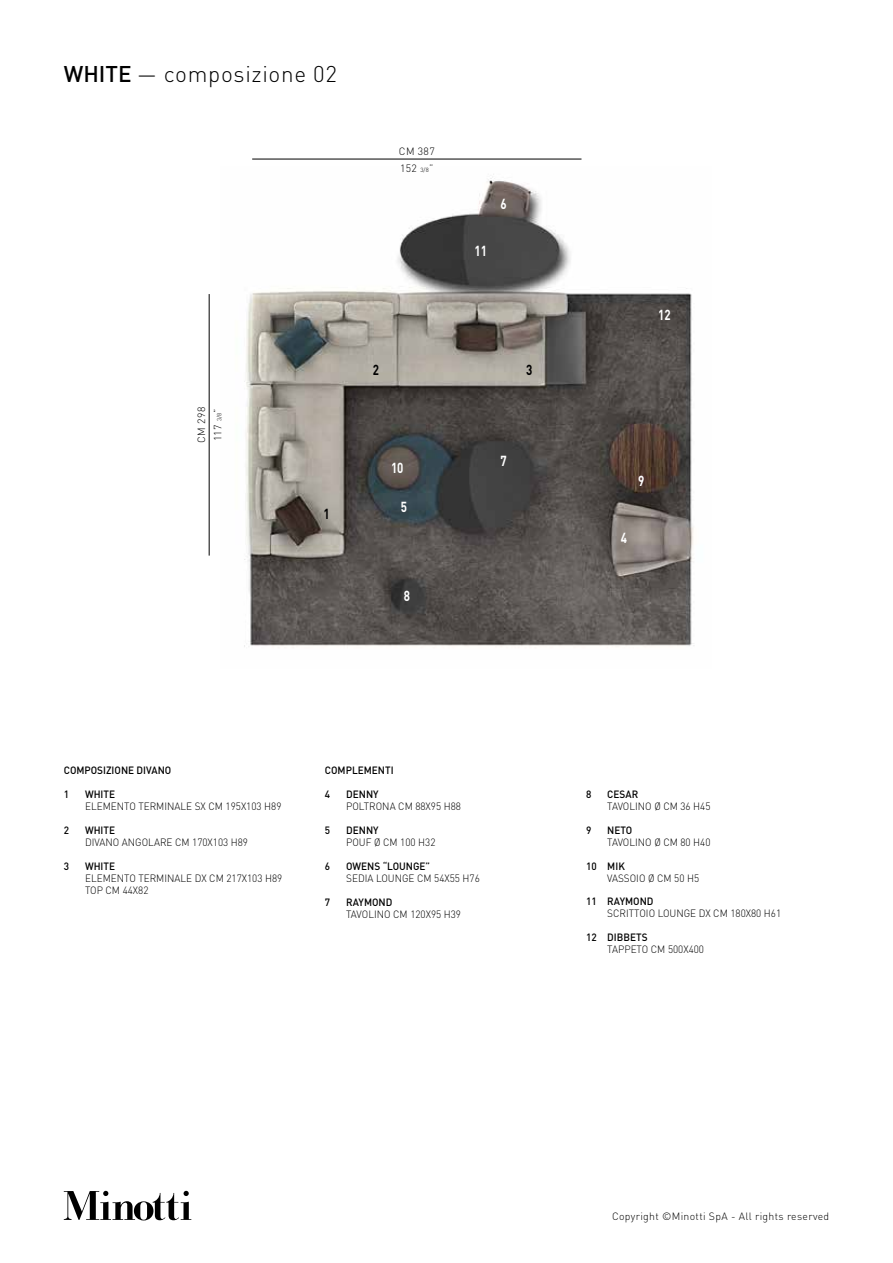
<style>
.page{position:relative;width:893px;height:1263px;background:#fff}
.page>*{position:absolute;margin:0;border:0;box-sizing:border-box;transform-origin:0 0}
.t1{font:300 22.5px "DIN";letter-spacing:.03em;color:#000}
.t2{font:700 14.4px "DIN";color:#fff;scale:.8 1}
.t3{font:700 14.4px "DIN";color:#000;scale:.8 1}
.t4{font:300 10.5px/12px "DIN";color:#000;scale:.95 1}
.t5{font:500 10.5px "DIN";color:#000;scale:.95 1}
.t6{font:300 10.5px "DIN";letter-spacing:.03em;color:#000}
.t7{font:300 10.5px/16.5px "DIN";color:#000}
.s1{font-weight:500}
.s2{font-size:6px}
</style>
<div class="page">
<img style="left:244px;top:174px;width:450px;height:474px">
<svg style="left:64px;top:1191px;width:127px;height:29px"></svg>
<hr style="left:252px;top:159px;width:329px;height:1px;background:#000">
<hr style="left:209px;top:294px;width:1px;height:262px;background:#000">
<h1 class="t1" style="left:64px;top:60px;width:275px"><span class="s1">WHITE</span> — composizione 02</h1>
<p class="t7" style="left:399px;top:143px;width:37px">CM 387<br>152 <span class="s2">3/8</span>”</p>
<h2 class="t2" style="left:475px;top:241px;width:17px">11</h2>
<h2 class="t2" style="left:500px;top:194px;width:9px">6</h2>
<p class="t7" style="left:193px;top:443px;width:37px;rotate:-90deg">CM 298<br>117 <span class="s2">3/8</span>”</p>
<h2 class="t3" style="left:324px;top:504px;width:9px">1</h2>
<h2 class="t3" style="left:373px;top:361px;width:9px">2</h2>
<h2 class="t3" style="left:526px;top:361px;width:9px">3</h2>
<h2 class="t2" style="left:391px;top:458px;width:17px">10</h2>
<h2 class="t2" style="left:401px;top:497px;width:9px">5</h2>
<h2 class="t2" style="left:404px;top:586px;width:9px">8</h2>
<h2 class="t2" style="left:500px;top:451px;width:9px">7</h2>
<h2 class="t2" style="left:658px;top:305px;width:17px">12</h2>
<h2 class="t2" style="left:638px;top:471px;width:9px">9</h2>
<h2 class="t2" style="left:621px;top:528px;width:9px">4</h2>
<p class="t5" style="left:64px;top:764px;width:115px">COMPOSIZIONE DIVANO</p>
<p class="t5" style="left:64px;top:787px;width:7px">1</p>
<p class="t5" style="left:85px;top:787px;width:33px">WHITE</p>
<p class="t4" style="left:85px;top:800px;width:208px">ELEMENTO TERMINALE SX CM 195X103 H89</p>
<p class="t5" style="left:64px;top:823px;width:7px">2</p>
<p class="t5" style="left:85px;top:823px;width:33px">WHITE</p>
<p class="t4" style="left:85px;top:836px;width:173px">DIVANO ANGOLARE CM 170X103 H89</p>
<p class="t5" style="left:64px;top:859px;width:7px">3</p>
<p class="t5" style="left:85px;top:859px;width:33px">WHITE</p>
<p class="t4" style="left:85px;top:872px;width:209px">ELEMENTO TERMINALE DX CM 217X103 H89<br>TOP CM 44X82</p>
<p class="t5" style="left:325px;top:764px;width:74px">COMPLEMENTI</p>
<p class="t5" style="left:325px;top:787px;width:7px">4</p>
<p class="t5" style="left:346px;top:787px;width:36px">DENNY</p>
<p class="t4" style="left:346px;top:800px;width:122px">POLTRONA CM 88X95 H88</p>
<p class="t5" style="left:325px;top:823px;width:7px">5</p>
<p class="t5" style="left:346px;top:823px;width:36px">DENNY</p>
<p class="t4" style="left:346px;top:836px;width:95px">POUF Ø CM 100 H32</p>
<p class="t5" style="left:325px;top:859px;width:7px">6</p>
<p class="t5" style="left:346px;top:859px;width:90px">OWENS “LOUNGE”</p>
<p class="t4" style="left:346px;top:872px;width:142px">SEDIA LOUNGE CM 54X55 H76</p>
<p class="t5" style="left:325px;top:895px;width:7px">7</p>
<p class="t5" style="left:346px;top:895px;width:50px">RAYMOND</p>
<p class="t4" style="left:346px;top:908px;width:122px">TAVOLINO CM 120X95 H39</p>
<p class="t5" style="left:586px;top:787px;width:7px">8</p>
<p class="t5" style="left:607px;top:787px;width:34px">CESAR</p>
<p class="t4" style="left:607px;top:800px;width:110px">TAVOLINO Ø CM 36 H45</p>
<p class="t5" style="left:586px;top:823px;width:7px">9</p>
<p class="t5" style="left:607px;top:823px;width:28px">NETO</p>
<p class="t4" style="left:607px;top:836px;width:110px">TAVOLINO Ø CM 80 H40</p>
<p class="t5" style="left:586px;top:859px;width:42px">10 MIK</p>
<p class="t4" style="left:607px;top:872px;width:98px">VASSOIO Ø CM 50 H5</p>
<p class="t5" style="left:586px;top:895px;width:73px">11 RAYMOND</p>
<p class="t4" style="left:607px;top:907px;width:184px">SCRITTOIO LOUNGE DX CM 180X80 H61</p>
<p class="t5" style="left:586px;top:931px;width:66px">12 DIBBETS</p>
<p class="t4" style="left:607px;top:943px;width:103px">TAPPETO CM 500X400</p>
<p class="t6" style="left:612px;top:1210px;width:219px">Copyright ©Minotti SpA - All rights reserved</p>
</div>
